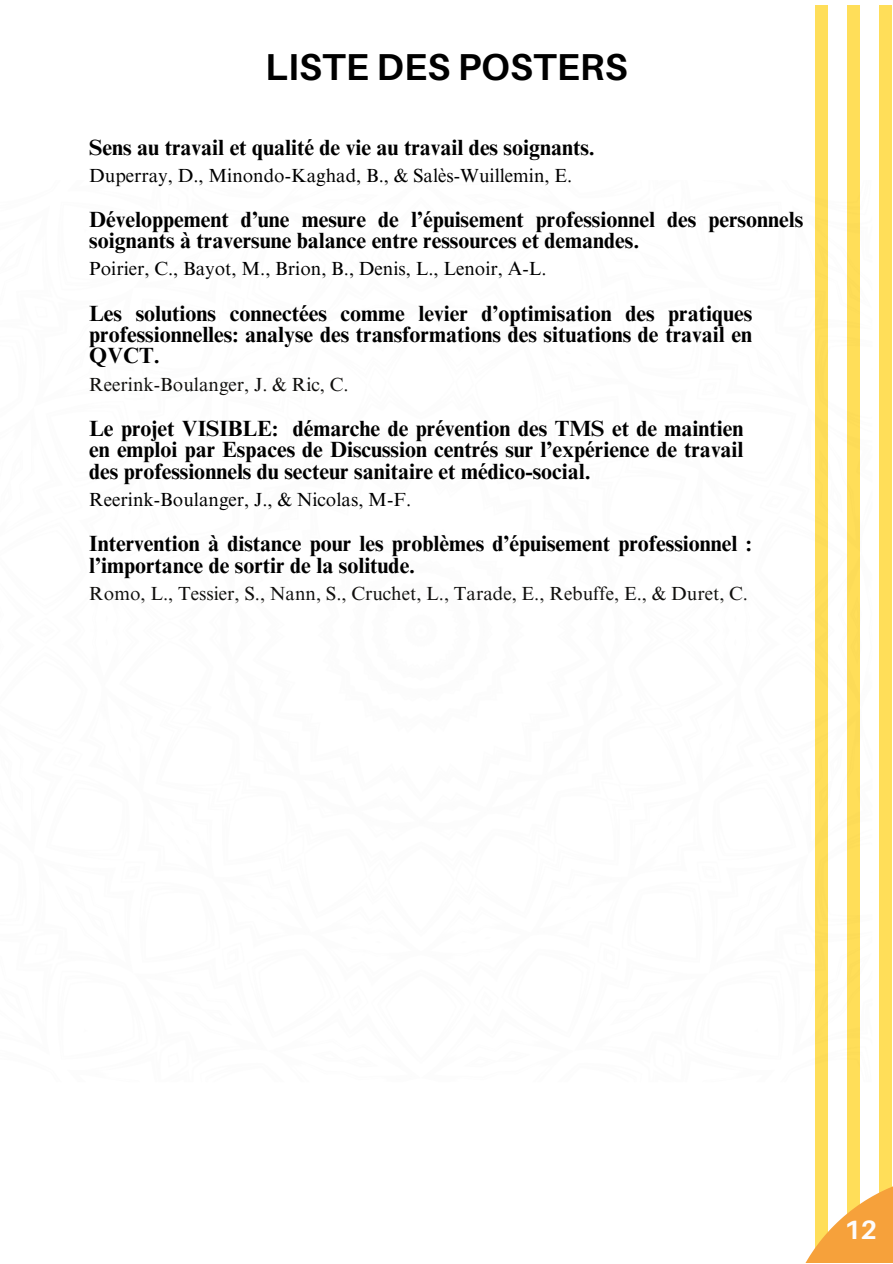
<style>
.page{position:relative;width:893px;height:1264px;background:#fff}
.page>*{position:absolute;margin:0;border:0;box-sizing:border-box;transform-origin:0 0}
.t1{font:700 37.5px "Aileron";letter-spacing:.005em;color:#000}
.t2{font:700 26.55px "Aileron";color:#fdfcfd}
.t3{font:700 22.05px/21.5px "Times NRMT Pro";color:#000;text-align:justify}
.t4{font:19.05px "Times NRMT Pro";color:#000}
.t5{font:19.05px "Times NRMT Pro";color:#100f0d}
</style>
<div class="page">
<div style="left:814px;top:6px;width:13px;height:1249px;background:#ffde59"></div>
<div style="left:846px;top:6px;width:13px;height:1249px;background:#ffde59"></div>
<div style="left:879px;top:6px;width:13px;height:1249px;background:#ffde59"></div>
<img style="left:814px;top:180px;width:46px;height:902px">
<svg style="left:806px;top:1173px;width:86px;height:89px"></svg>
<h1 class="t1" style="left:265px;top:43px;width:364px">LISTE DES POSTERS</h1>
<p class="t3" style="left:89px;top:139px;width:507px">Sens au travail et qualité de vie au travail des soignants.</p>
<p class="t4" style="left:89px;top:168px;width:484px">Duperray, D., Minondo-Kaghad, B., &amp; Salès-Wuillemin, E.</p>
<p class="t3" style="left:89px;top:211px;width:715px">Développement d’une mesure de l’épuisement professionnel des personnels soignants à traversune balance entre ressources et demandes.</p>
<p class="t4" style="left:89px;top:262px;width:459px">Poirier, C., Bayot, M., Brion, B., Denis, L., Lenoir, A-L.</p>
<p class="t3" style="left:89px;top:305px;width:664px">Les solutions connectées comme levier d’optimisation des pratiques professionnelles: analyse des transformations des situations de travail en QVCT.</p>
<p class="t5" style="left:89px;top:377px;width:261px">Reerink-Boulanger, J. &amp; Ric, C.</p>
<p class="t3" style="left:89px;top:420px;width:655px">Le projet VISIBLE: démarche de prévention des TMS et de maintien en emploi par Espaces de Discussion centrés sur l’expérience de travail des professionnels du secteur sanitaire et médico-social.</p>
<p class="t4" style="left:89px;top:492px;width:323px">Reerink-Boulanger, J., &amp; Nicolas, M-F.</p>
<p class="t3" style="left:89px;top:535px;width:664px">Intervention à distance pour les problèmes d’épuisement professionnel : l’importance de sortir de la solitude.</p>
<p class="t5" style="left:89px;top:586px;width:660px">Romo, L., Tessier, S., Nann, S., Cruchet, L., Tarade, E., Rebuffe, E., &amp; Duret, C.</p>
<p class="t2" style="left:844px;top:1213px;width:35px">12</p>
</div>
